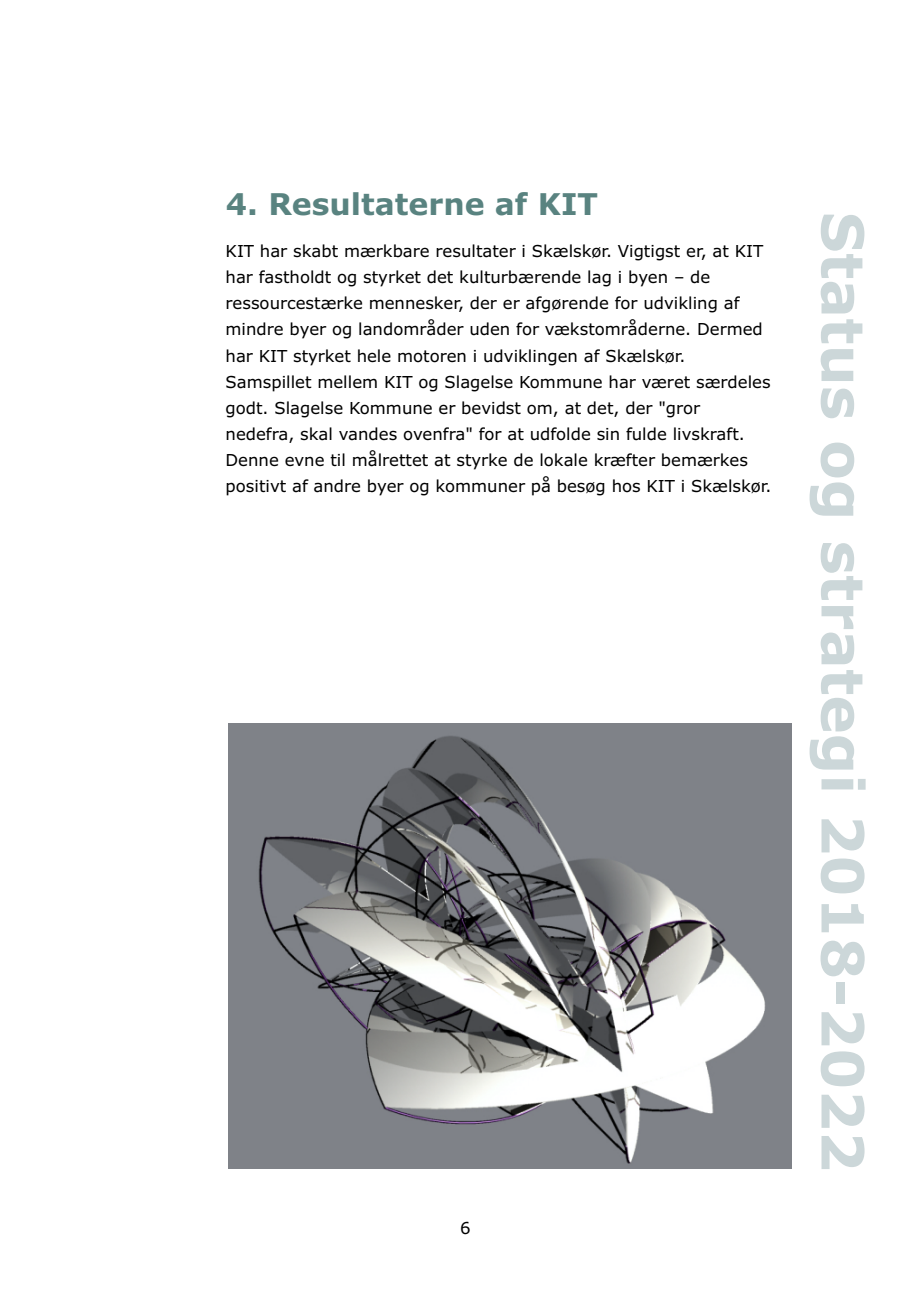
<style>
.page{position:relative;width:920px;height:1290px;background:#fff}
.page>*{position:absolute;margin:0;border:0;box-sizing:border-box;transform-origin:0 0}
.t1{font:700 58.05px "Verdana";color:#ccd7d9}
.t2{font:700 30px "Verdana";color:#598380}
.t3{font:16.5px/26.1px "Verdana";color:#000}
</style>
<div class="page">
<img style="left:229px;top:723px;width:562px;height:445px">
<h2 class="t2" style="left:226px;top:192px;width:373px">4. Resultaterne af KIT</h2>
<p class="t3" style="left:226px;top:240px;width:547px">KIT har skabt mærkbare resultater i Skælskør. Vigtigst er, at KIT har fastholdt og styrket det kulturbærende lag i byen – de ressourcestærke mennesker, der er afgørende for udvikling af mindre byer og landområder uden for vækstområderne. Dermed har KIT styrket hele motoren i udviklingen af Skælskør.<br>Samspillet mellem KIT og Slagelse Kommune har været særdeles godt. Slagelse Kommune er bevidst om, at det, der "gror nedefra, skal vandes ovenfra" for at udfolde sin fulde livskraft.<br>Denne evne til målrettet at styrke de lokale kræfter bemærkes positivt af andre byer og kommuner på besøg hos KIT i Skælskør.</p>
<p class="t3" style="left:460px;top:1216px;width:12px">6</p>
<h1 class="t1" style="left:866px;top:212px;width:962px;rotate:90deg">Status og strategi 2018-2022</h1>
</div>
